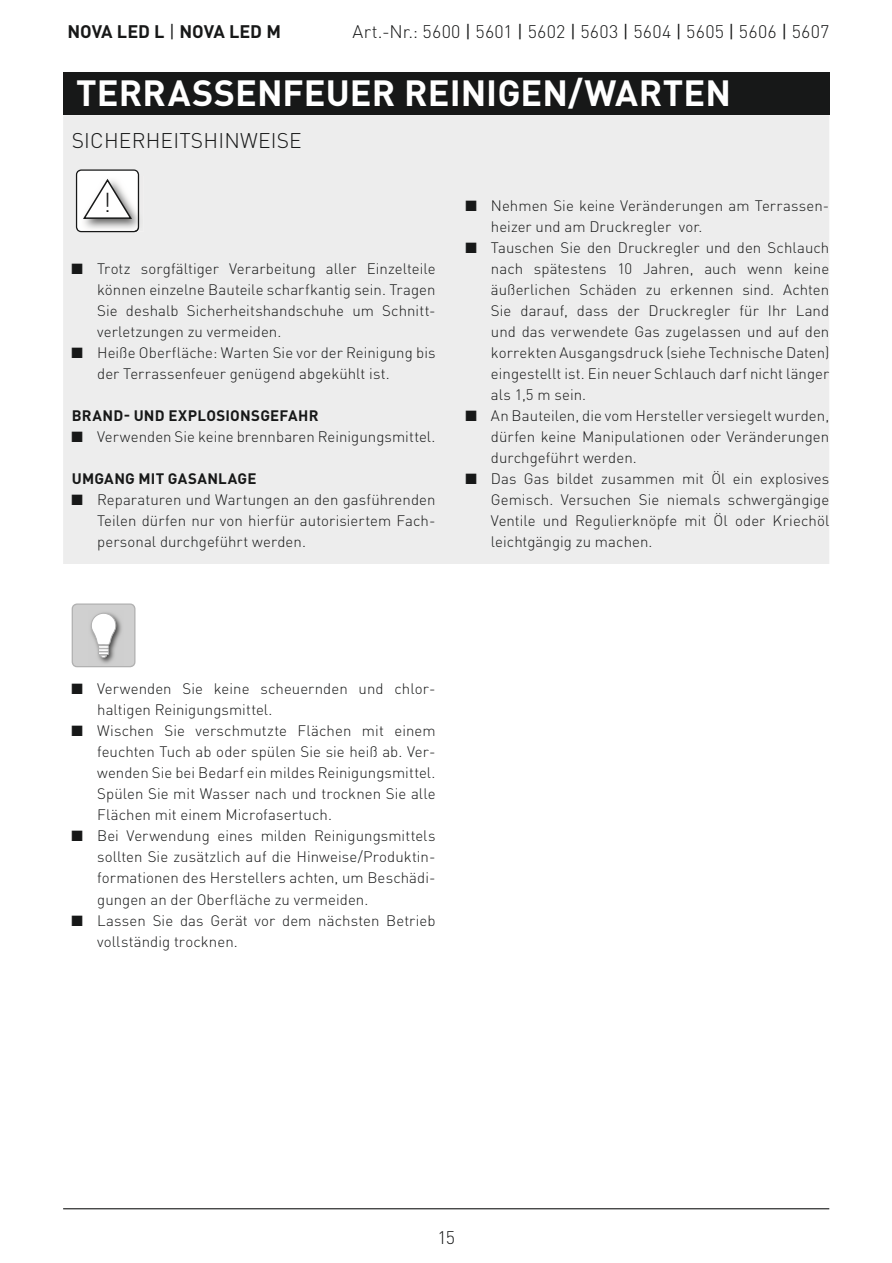
<style>
.page{position:relative;width:892px;height:1263px;background:#fff}
.page>*{position:absolute;margin:0;border:0;box-sizing:border-box;transform-origin:0 0}
.t1{font:700 36px "DIN Pro";letter-spacing:.005em;color:#fff}
.t2{font:300 27px "DIN Pro";color:#171818}
.t3{font:300 21px "DIN Pro";letter-spacing:.01em;color:#171818}
.t4{font:300 18px "DIN Pro";letter-spacing:.015em;color:#171818}
.t5{font:700 18px "DIN Pro";letter-spacing:-.005em;color:#171818}
.t6{font:300 15px/21px "DIN Pro";letter-spacing:.005em;color:#171818;text-align:justify}
.t7{font:700 15px "DIN Pro";letter-spacing:.02em;color:#171818}
.s1{font-weight:400}
</style>
<div class="page">
<div style="left:63px;top:115px;width:765px;height:449px;background:#ededed"></div>
<hr style="left:63px;top:1208px;width:765px;height:1px;background:#171818">
<div style="left:63px;top:72px;width:765px;height:42px;background:#171818"></div>
<img style="left:139px;top:176px;width:5px;height:55px">
<svg style="left:76px;top:169px;width:63px;height:63px"></svg>
<svg style="left:72px;top:603px;width:63px;height:64px"></svg>
<p class="t5" style="left:67px;top:19px;width:215px">NOVA LED L <span class="s1">|</span> NOVA LED M</p>
<p class="t4" style="left:352px;top:19px;width:478px">Art.-Nr.: 5600 <span class="s1">|</span> 5601 <span class="s1">|</span> 5602 <span class="s1">|</span> 5603 <span class="s1">|</span> 5604 <span class="s1">|</span> 5605 <span class="s1">|</span> 5606 <span class="s1">|</span> 5607</p>
<h1 class="t1" style="left:76px;top:69px;width:656px">TERRASSENFEUER REINIGEN/WARTEN</h1>
<h3 class="t3" style="left:72px;top:126px;width:231px">SICHERHEITSHINWEISE</h3>
<h2 class="t2" style="left:103px;top:184px;width:10px">!</h2>
<p class="t6" style="left:97px;top:258px;width:340px;text-indent:-26px">■ Trotz sorgfältiger Verarbeitung aller Einzelteile können einzelne Bauteile scharfkantig sein. Tragen Sie deshalb Sicherheitshandschuhe um Schnitt&shy;verletzungen zu vermeiden.</p>
<p class="t6" style="left:97px;top:342px;width:339px;text-indent:-26px">■ Heiße Oberfläche: Warten Sie vor der Reinigung bis der Terrassenfeuer genügend abgekühlt ist.</p>
<p class="t7" style="left:72px;top:406px;width:248px">BRAND- UND EXPLOSIONSGEFAHR</p>
<p class="t6" style="left:72px;top:426px;width:365px">■ Verwenden Sie keine brennbaren Reinigungsmittel.</p>
<p class="t7" style="left:72px;top:469px;width:186px">UMGANG MIT GASANLAGE</p>
<p class="t6" style="left:97px;top:489px;width:339px;text-indent:-26px">■ Reparaturen und Wartungen an den gasführenden Teilen dürfen nur von hierfür autorisiertem Fach&shy;personal durchgeführt werden.</p>
<p class="t6" style="left:490px;top:195px;width:339px;text-indent:-26px">■ Nehmen Sie keine Veränderungen am Terrassen&shy;heizer und am Druckregler vor.</p>
<p class="t6" style="left:490px;top:237px;width:340px;text-indent:-26px">■ Tauschen Sie den Druckregler und den Schlauch nach spätestens 10 Jahren, auch wenn keine äußerlichen Schäden zu erkennen sind. Achten Sie darauf, dass der Druckregler für Ihr Land und das verwendete Gas zugelassen und auf den korrekten Ausgangsdruck (siehe Technische Daten) eingestellt ist. Ein neuer Schlauch darf nicht länger als 1,5 m sein.</p>
<p class="t6" style="left:490px;top:405px;width:340px;text-indent:-26px">■ An Bauteilen, die vom Hersteller versiegelt wurden, dürfen keine Manipulationen oder Veränderungen durchgeführt werden.</p>
<p class="t6" style="left:490px;top:468px;width:340px;text-indent:-26px">■ Das Gas bildet zusammen mit Öl ein explosives Gemisch. Versuchen Sie niemals schwergängige Ventile und Regulierknöpfe mit Öl oder Kriechöl leichtgängig zu machen.</p>
<p class="t6" style="left:97px;top:678px;width:340px;text-indent:-26px">■ Verwenden Sie keine scheuernden und chlor&shy;haltigen Reinigungsmittel.</p>
<p class="t6" style="left:97px;top:720px;width:340px;text-indent:-26px">■ Wischen Sie verschmutzte Flächen mit einem feuchten Tuch ab oder spülen Sie sie heiß ab. Ver&shy;wenden Sie bei Bedarf ein mildes Reinigungsmittel.<br>Spülen Sie mit Wasser nach und trocknen Sie alle Flächen mit einem Microfasertuch.</p>
<p class="t6" style="left:97px;top:825px;width:340px;text-indent:-26px">■ Bei Verwendung eines milden Reinigungsmittels sollten Sie zusätzlich auf die Hinweise/Produktin&shy;formationen des Herstellers achten, um Beschädi&shy;gungen an der Oberfläche zu vermeiden.</p>
<p class="t6" style="left:97px;top:909px;width:340px;text-indent:-26px">■ Lassen Sie das Gerät vor dem nächsten Betrieb vollständig trocknen.</p>
<p class="t4" style="left:437px;top:1225px;width:19px">15</p>
</div>
